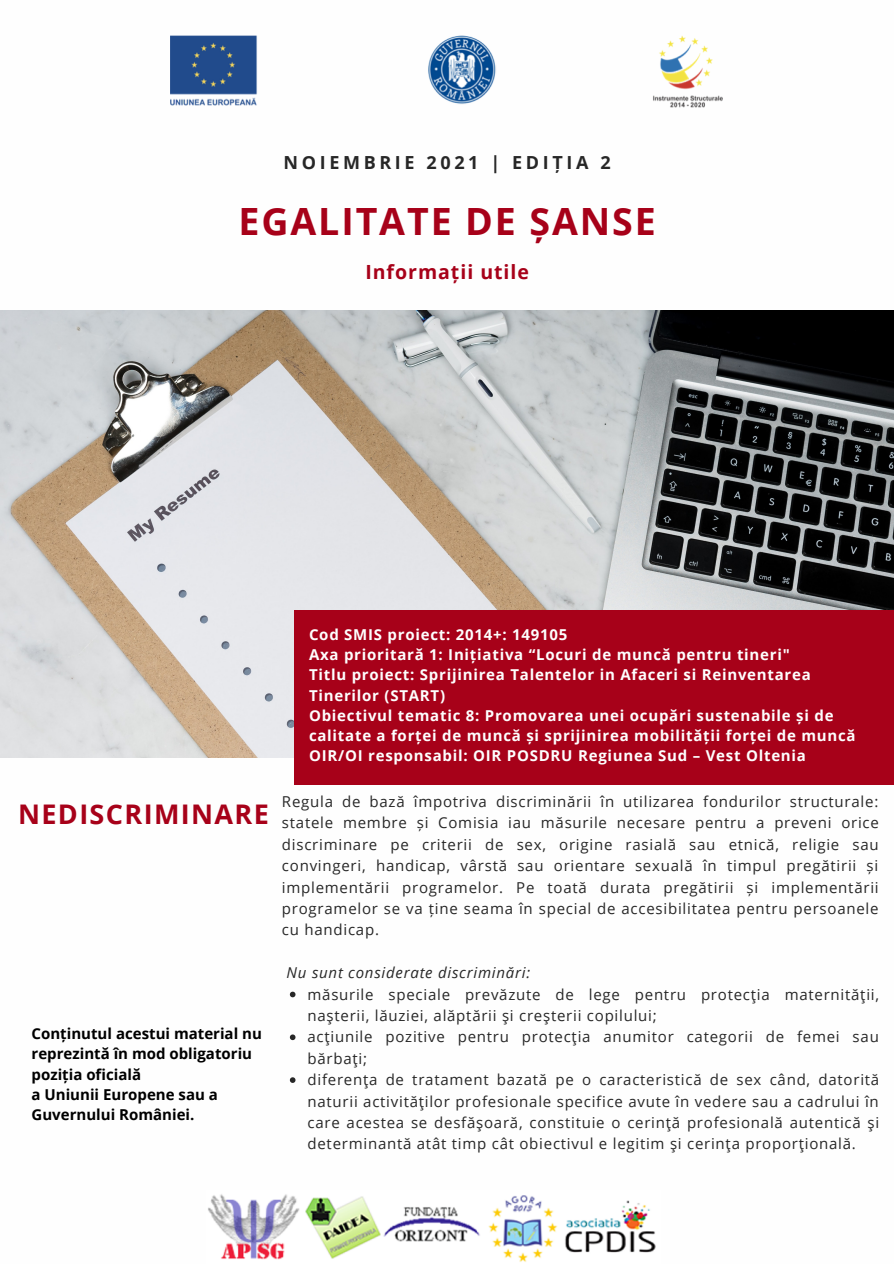
<style>
.page{position:relative;width:894px;height:1264px;background:#fff}
.page>*{position:absolute;margin:0;border:0;box-sizing:border-box;transform-origin:0 0}
.t1{font:700 37.5px "Open Sans";letter-spacing:.05em;color:#a70119}
.t2{font:700 27px "Open Sans";letter-spacing:.05em;color:#a70119}
.t3{font:700 19.5px "Open Sans";letter-spacing:.05em;color:#a70119}
.t4{font:700 18px "Open Sans";letter-spacing:.2em;color:#272727}
.t5{font:15px/21.5px "Open Sans";letter-spacing:.05em;color:#272727}
.t6{font:700 15px/20.2px "Open Sans";letter-spacing:.05em;color:#fefefe}
.t7{font:700 15px/20.2px "Open Sans";color:#000}
.t8{font:italic 15px "Open Sans";letter-spacing:.05em;color:#272727}
</style>
<div class="page">
<img style="left:0;top:310px;width:893px;height:447px">
<div style="left:295px;top:610px;width:598px;height:174px;background:#a70119"></div>
<img style="left:171px;top:36px;width:551px;height:72px">
<img style="left:208px;top:1194px;width:448px;height:68px">
<svg style="left:290px;top:991px;width:5px;height:6px"></svg>
<svg style="left:290px;top:1034px;width:5px;height:6px"></svg>
<svg style="left:290px;top:1077px;width:5px;height:5px"></svg>
<p class="t4" style="left:283px;top:150px;width:328px">NOIEMBRIE 2021 | EDIȚIA 2</p>
<p class="t1" style="left:238px;top:195px;width:419px">EGALITATE DE ȘANSE</p>
<p class="t3" style="left:365px;top:259px;width:165px">Informații utile</p>
<p class="t2" style="left:18px;top:795px;width:252px">NEDISCRIMINARE</p>
<p class="t7" style="left:32px;top:1023px;width:232px">Conținutul acestui material nu reprezintă în mod obligatoriu poziția oficială</p>
<p class="t7" style="left:32px;top:1083px;width:188px">a Uniunii Europene sau a<br>Guvernului României.</p>
<p class="t6" style="left:309px;top:623px;width:260px">Cod SMIS proiect: 2014+: 149105</p>
<p class="t6" style="left:309px;top:644px;width:482px">Axa prioritară 1: Inițiativa “Locuri de muncă pentru tineri"</p>
<p class="t6" style="left:309px;top:664px;width:503px">Titlu proiect: Sprijinirea Talentelor in Afaceri si Reinventarea<br>Tinerilor (START)</p>
<p class="t6" style="left:309px;top:705px;width:548px">Obiectivul tematic 8: Promovarea unei ocupări sustenabile și de calitate a forței de muncă și sprijinirea mobilității forței de muncă</p>
<p class="t6" style="left:309px;top:745px;width:498px">OIR/OI responsabil: OIR POSDRU Regiunea Sud – Vest Oltenia</p>
<p class="t5" style="left:282px;top:790px;width:598px;text-align:justify">Regula de bază împotriva discriminării în utilizarea fondurilor structurale: statele membre și Comisia iau măsurile necesare pentru a preveni orice discriminare pe criterii de sex, origine rasială sau etnică, religie sau convingeri, handicap, vârstă sau orientare sexuală în timpul pregătirii și implementării programelor. Pe toată durata pregătirii și implementării programelor se va ține seama în special de accesibilitatea pentru persoanele cu handicap.</p>
<p class="t8" style="left:286px;top:962px;width:245px">Nu sunt considerate discriminări:</p>
<p class="t5" style="left:307px;top:983px;width:573px">măsurile speciale prevăzute de lege pentru protecţia maternităţii, naşterii, lăuziei, alăptării şi creşterii copilului;</p>
<p class="t5" style="left:307px;top:1025px;width:572px">acţiunile pozitive pentru protecţia anumitor categorii de femei sau bărbaţi;</p>
<p class="t5" style="left:307px;top:1068px;width:573px;text-align:justify">diferenţa de tratament bazată pe o caracteristică de sex când, datorită naturii activităţilor profesionale specifice avute în vedere sau a cadrului în care acestea se desfăşoară, constituie o cerinţă profesională autentică şi determinantă atât timp cât obiectivul e legitim şi cerinţa proporţională.</p>
</div>
